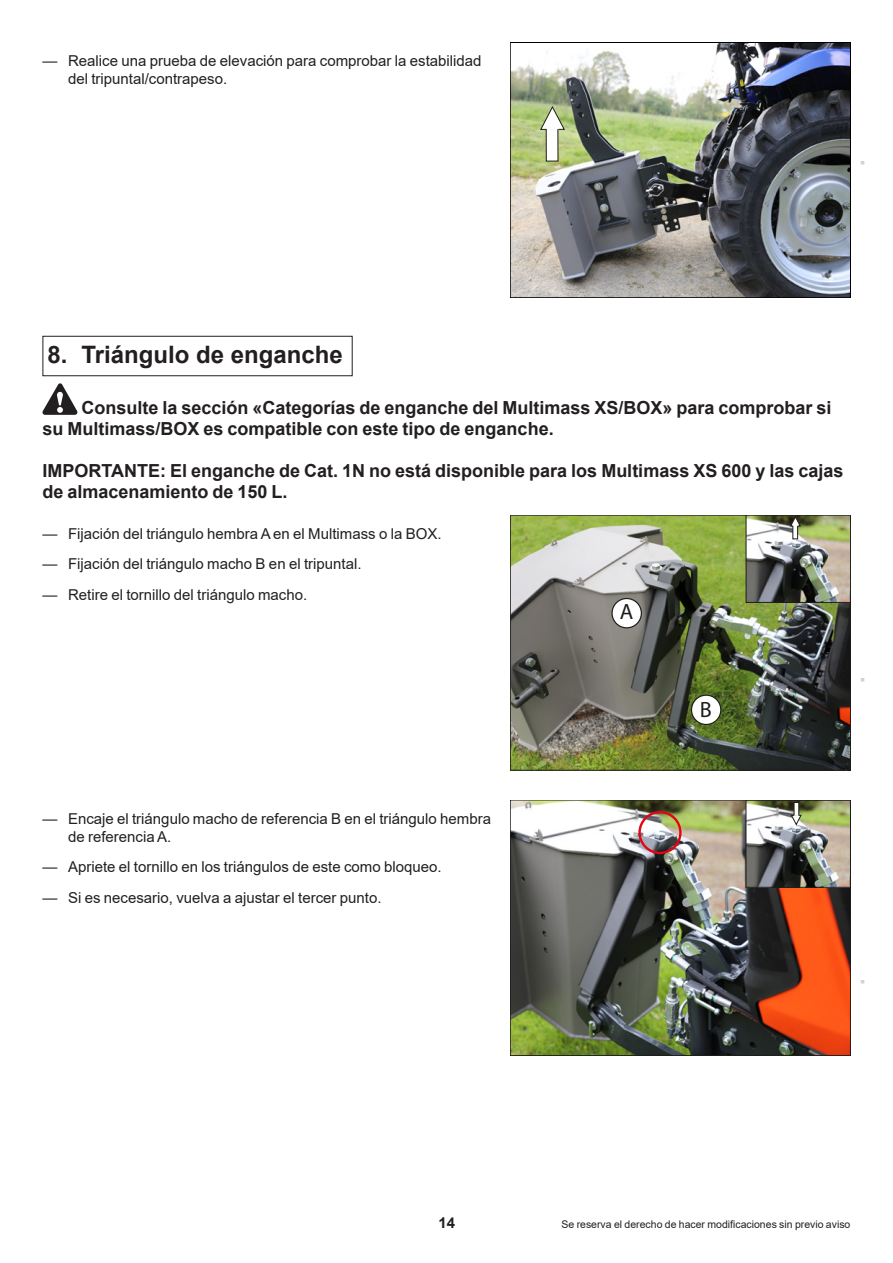
<style>
.page{position:relative;width:893px;height:1263px;background:#fff}
.page>*{position:absolute;margin:0;border:0;box-sizing:border-box;transform-origin:0 0}
.t1{font:700 24px "Arial";color:#231f20}
.t2{font:22.2px "Myriad Pro";color:#1d1d1b}
.Intro_chap{font:700 18px/21px "Arial";color:#231f20}
.Texte_enum{font:15px/18px "Arial";color:#231f20}
.t3{font:700 15px "Arial";color:#231f20}
.Pied_Page_Droit{font:10.5px "Arial";color:#231f20}
.Texte_code{font:7.5px "Arial";color:#d1d2d4}
</style>
<div class="page">
<img style="left:512px;top:45px;width:336px;height:251px">
<svg style="left:540px;top:106px;width:25px;height:24px"></svg>
<div style="left:546px;top:129px;width:12px;height:32px;background:#fff;border:1px solid #1d1d1b"></div>
<div style="left:510px;top:43px;width:340px;height:255px;border:1px solid #000"></div>
<div style="left:43px;top:336px;width:310px;height:40px;border:1px solid #231f20"></div>
<svg style="left:43px;top:383px;width:34px;height:32px"></svg>
<img style="left:512px;top:517px;width:336px;height:251px">
<div style="left:510px;top:515px;width:340px;height:255px;border:1px solid #1d1d1b"></div>
<div style="left:612px;top:598px;width:29px;height:30px;background:#fff;border-radius:50%"></div>
<div style="left:611px;top:598px;width:31px;height:30px;border:1px solid #1d1d1b;border-radius:50%"></div>
<div style="left:691px;top:695px;width:30px;height:29px;background:#fff;border-radius:50%"></div>
<div style="left:691px;top:694px;width:30px;height:31px;border:1px solid #1d1d1b;border-radius:50%"></div>
<img style="left:748px;top:517px;width:100px;height:84px">
<svg style="left:790px;top:517px;width:11px;height:9px"></svg>
<svg style="left:793px;top:526px;width:5px;height:13px"></svg>
<div style="left:746px;top:515px;width:104px;height:88px;border:1px solid #1d1d1b"></div>
<img style="left:512px;top:802px;width:336px;height:251px">
<div style="left:638px;top:811px;width:44px;height:43px;border:2px solid #e20613;border-radius:50%"></div>
<img style="left:748px;top:802px;width:100px;height:83px">
<svg style="left:791px;top:815px;width:10px;height:10px"></svg>
<svg style="left:794px;top:802px;width:5px;height:13px"></svg>
<div style="left:746px;top:800px;width:104px;height:87px;border:1px solid #1d1d1b"></div>
<div style="left:510px;top:800px;width:340px;height:255px;border:1px solid #1d1d1b"></div>
<p class="Texte_enum" style="left:68px;top:52px;width:415px;text-indent:-26px">— Realice una prueba de elevación para comprobar la estabilidad del tripuntal/contrapeso.</p>
<p class="Texte_code" style="left:857px;top:165px;width:6px;rotate:-90deg">■</p>
<p class="t1" style="left:48px;top:337px;width:297px">8. Triángulo de enganche</p>
<p class="Intro_chap" style="left:43px;top:397px;width:791px;text-indent:39px">Consulte la sección «Categorías de enganche del Multimass XS/BOX» para comprobar si su Multimass/BOX es compatible con este tipo de enganche.</p>
<p class="Intro_chap" style="left:43px;top:460px;width:802px">IMPORTANTE: El enganche de Cat. 1N no está disponible para los Multimass XS 600 y las cajas de almacenamiento de 150 L.</p>
<p class="Texte_enum" style="left:43px;top:524px;width:401px">— Fijación del triángulo hembra A en el Multimass o la BOX.</p>
<p class="Texte_enum" style="left:43px;top:555px;width:321px">— Fijación del triángulo macho B en el tripuntal.</p>
<p class="Texte_enum" style="left:43px;top:586px;width:266px">— Retire el tornillo del triángulo macho.</p>
<p class="t2" style="left:620px;top:598px;width:15px">A</p>
<p class="t2" style="left:700px;top:696px;width:14px">B</p>
<p class="Texte_code" style="left:857px;top:681px;width:6px;rotate:-90deg">■</p>
<p class="Texte_enum" style="left:68px;top:809px;width:425px;text-indent:-26px">— Encaje el triángulo macho de referencia B en el triángulo hembra de referencia A.</p>
<p class="Texte_enum" style="left:43px;top:858px;width:401px">— Apriete el tornillo en los triángulos de este como bloqueo.</p>
<p class="Texte_enum" style="left:43px;top:889px;width:341px">— Si es necesario, vuelva a ajustar el tercer punto.</p>
<p class="Texte_code" style="left:857px;top:984px;width:6px;rotate:-90deg">■</p>
<p class="t3" style="left:438px;top:1212px;width:18px">14</p>
<p class="Pied_Page_Droit" style="left:561px;top:1217px;width:290px">Se reserva el derecho de hacer modificaciones sin previo aviso</p>
</div>
